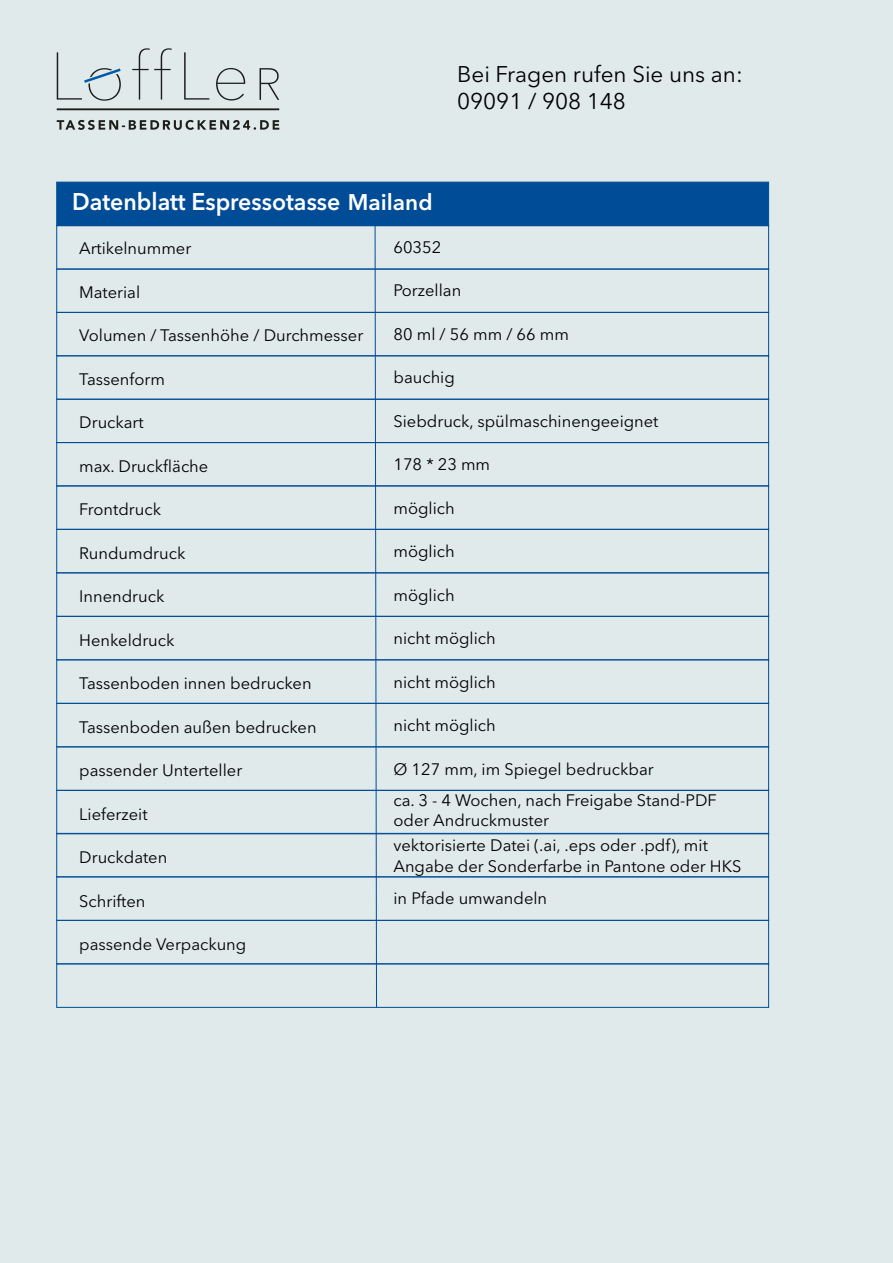
<style>
.page{position:relative;width:893px;height:1263px;background:#e0eaeb}
.page>*{position:absolute;margin:0;border:0;box-sizing:border-box;transform-origin:0 0}
.t1{font:600 24px "Avenir Next LT Pro";color:#fff;scale:.96 1}
.t2{font:22.5px/27px "Avenir Next LT Pro";color:#000}
.t3{font:16.5px/31.5px "Avenir Next LT Pro";color:#000}
.s1{font-size:22.5px}
</style>
<div class="page">
<div style="left:57px;top:182px;width:712px;height:44px;background:#004c97"></div>
<hr style="left:57px;top:108px;width:222px;height:2px;background:#1d1d1b">
<svg style="left:57px;top:120px;width:222px;height:10px"></svg>
<svg style="left:57px;top:48px;width:188px;height:53px"></svg>
<svg style="left:259px;top:68px;width:20px;height:32px"></svg>
<div style="left:57px;top:225px;width:712px;height:44px;border:1px solid #004c97"></div>
<div style="left:57px;top:269px;width:712px;height:44px;border:1px solid #004c97"></div>
<div style="left:57px;top:312px;width:712px;height:44px;border:1px solid #004c97"></div>
<div style="left:57px;top:399px;width:712px;height:44px;border:1px solid #004c97"></div>
<div style="left:57px;top:442px;width:712px;height:44px;border:1px solid #004c97"></div>
<div style="left:57px;top:529px;width:712px;height:44px;border:1px solid #004c97"></div>
<div style="left:57px;top:486px;width:712px;height:44px;border:1px solid #004c97"></div>
<div style="left:57px;top:616px;width:712px;height:44px;border:1px solid #004c97"></div>
<div style="left:57px;top:703px;width:712px;height:44px;border:1px solid #004c97"></div>
<div style="left:57px;top:660px;width:712px;height:44px;border:1px solid #004c97"></div>
<div style="left:57px;top:790px;width:712px;height:44px;border:1px solid #004c97"></div>
<div style="left:57px;top:833px;width:712px;height:44px;border:1px solid #004c97"></div>
<svg style="left:375px;top:224px;width:2px;height:782px"></svg>
<div style="left:57px;top:920px;width:712px;height:44px;border:1px solid #004c97"></div>
<div style="left:57px;top:964px;width:712px;height:44px;border:1px solid #004c97"></div>
<h2 class="t2" style="left:457px;top:60px;width:287px">Bei Fragen rufen Sie uns an:<br>09091 / 908 148</h2>
<h1 class="t1" style="left:72px;top:188px;width:377px">Datenblatt Espressotasse <span class="s1">Mailand</span></h1>
<p class="t3" style="left:79px;top:233px;width:114px">Artikelnummer</p>
<p class="t3" style="left:79px;top:276px;width:62px">Material</p>
<p class="t3" style="left:79px;top:320px;width:286px">Volumen / Tassenhöhe / Durchmesser</p>
<p class="t3" style="left:79px;top:363px;width:87px">Tassenform</p>
<p class="t3" style="left:79px;top:407px;width:66px">Druckart</p>
<p class="t3" style="left:79px;top:450px;width:131px">max. Druckfläche</p>
<p class="t3" style="left:79px;top:494px;width:83px">Frontdruck</p>
<p class="t3" style="left:79px;top:537px;width:108px">Rundumdruck</p>
<p class="t3" style="left:79px;top:581px;width:87px">Innendruck</p>
<p class="t3" style="left:79px;top:624px;width:97px">Henkeldruck</p>
<p class="t3" style="left:79px;top:668px;width:234px">Tassenboden innen bedrucken</p>
<p class="t3" style="left:79px;top:711px;width:239px">Tassenboden außen bedrucken</p>
<p class="t3" style="left:79px;top:755px;width:165px">passender Unterteller</p>
<p class="t3" style="left:79px;top:798px;width:70px">Lieferzeit</p>
<p class="t3" style="left:79px;top:842px;width:90px">Druckdaten</p>
<p class="t3" style="left:79px;top:885px;width:68px">Schriften</p>
<p class="t3" style="left:79px;top:929px;width:169px">passende Verpackung</p>
<p class="t3" style="left:393px;top:231px;width:49px">60352</p>
<p class="t3" style="left:393px;top:275px;width:69px">Porzellan</p>
<p class="t3" style="left:393px;top:318px;width:177px">80 ml / 56 mm / 66 mm</p>
<p class="t3" style="left:393px;top:362px;width:63px">bauchig</p>
<p class="t3" style="left:393px;top:405px;width:266px">Siebdruck, spülmaschinengeeignet</p>
<p class="t3" style="left:393px;top:449px;width:98px">178 * 23 mm</p>
<p class="t3" style="left:393px;top:492px;width:63px">möglich</p>
<p class="t3" style="left:393px;top:536px;width:63px">möglich</p>
<p class="t3" style="left:393px;top:579px;width:63px">möglich</p>
<p class="t3" style="left:393px;top:623px;width:104px">nicht möglich</p>
<p class="t3" style="left:393px;top:666px;width:104px">nicht möglich</p>
<p class="t3" style="left:393px;top:710px;width:104px">nicht möglich</p>
<p class="t3" style="left:393px;top:753px;width:325px">Ø 127 mm, im Spiegel bedruckbar<br>ca. 3 - 4 Wochen, nach Freigabe Stand-PDF</p>
<p class="t3" style="left:393px;top:807px;width:316px;line-height:25.5px">oder Andruckmuster<br>vektorisierte Datei (.ai, .eps oder .pdf), mit</p>
<p class="t3" style="left:393px;top:851px;width:349px">Angabe der Sonderfarbe in Pantone oder HKS in Pfade umwandeln</p>
</div>
